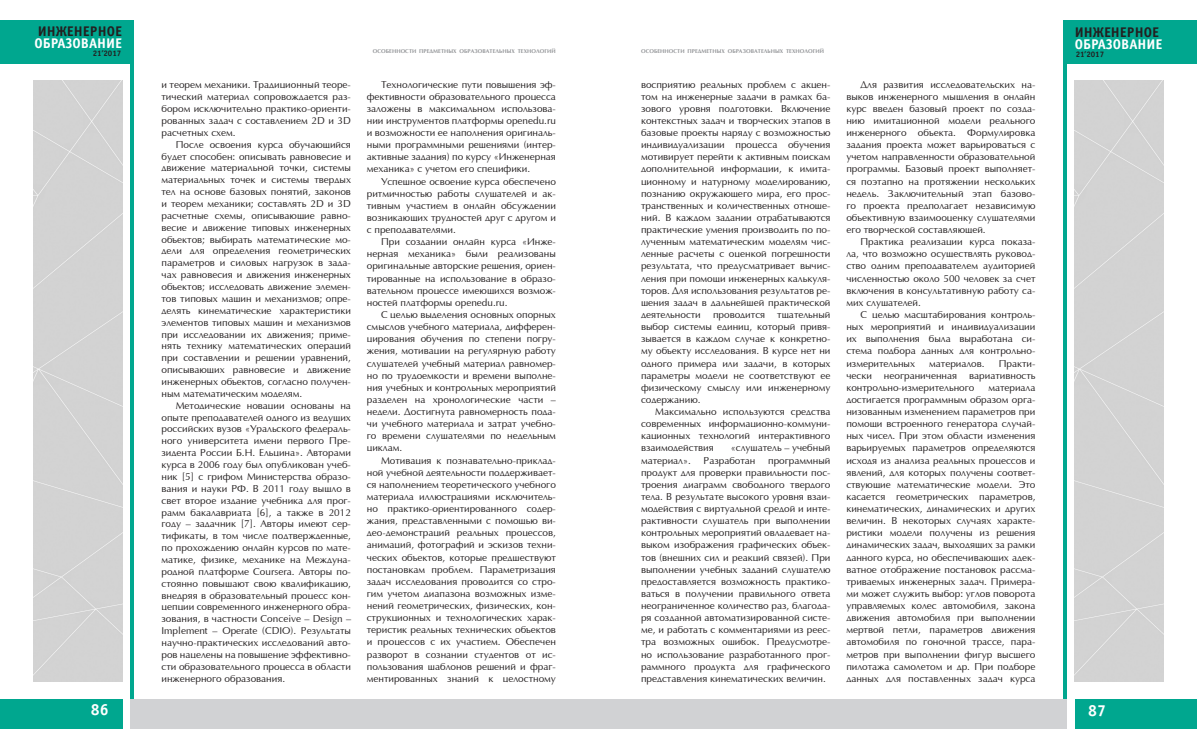
<style>
.page{position:relative;width:1197px;height:755px;background:#fff}
.page>*{position:absolute;margin:0;border:0;box-sizing:border-box;transform-origin:0 0}
.t1{font:700 16px "Officina Sans C";color:#fff}
.t2{font:700 14px "Officina Sans C";color:#fff}
.t3{font:700 14px "Officina Sans C";color:#231f20}
.t4{font:10px/12.1px "Optima";color:#231f20;text-align:justify}
.t5{font:700 8px "Officina Sans C";color:#231f20}
.t6{font:700 5.5px "AG Optima";letter-spacing:.01em;color:#939598}
</style>
<div class="page">
<div style="left:1063px;top:20px;width:133px;height:43px;background:#00a78f"></div>
<div style="left:1074px;top:698px;width:122px;height:30px;background:#00a78f"></div>
<div style="left:0;top:698px;width:122px;height:30px;background:#00a78f"></div>
<div style="left:0;top:20px;width:133px;height:43px;background:#00a78f"></div>
<hr style="left:1063px;top:45px;width:3px;height:653px;background:#00a78f">
<hr style="left:130px;top:45px;width:3px;height:653px;background:#00a78f">
<div style="left:33px;top:80px;width:89px;height:601px;background:#d3d3d3"></div>
<div style="left:130px;top:698px;width:468px;height:30px;background:#d1d2d4"></div>
<div style="left:598px;top:698px;width:468px;height:30px;background:#d1d2d4"></div>
<div style="left:1074px;top:80px;width:89px;height:601px;background:#d3d3d3"></div>
<h2 class="t3" style="left:38px;top:23px;width:86px">ИНЖЕНЕРНОЕ</h2>
<h2 class="t2" style="left:34px;top:35px;width:89px">ОБРАЗОВАНИЕ</h2>
<p class="t5" style="left:93px;top:49px;width:30px">21’2017</p>
<p class="t4" style="left:161px;top:79px;width:191px">и теорем механики. Традиционный теоре&shy;тический материал сопровождается раз&shy;бором исключительно практико-ориенти&shy;рованных задач с составлением 2D и 3D расчетных схем.</p>
<p class="t4" style="left:161px;top:139px;width:191px;line-height:11.8px;text-indent:14px">После освоения курса обучающийся будет способен: описывать равновесие и движение материальной точки, системы материальных точек и системы твердых тел на основе базовых понятий, законов и теорем механики; составлять 2D и 3D расчетные схемы, описывающие равно&shy;весие и движение типовых инженерных объектов; выбирать математические мо&shy;дели для определения геометрических параметров и силовых нагрузок в зада&shy;чах равновесия и движения инженерных объектов; исследовать движение элемен&shy;тов типовых машин и механизмов; опре&shy;делять кинематические характеристики элементов типовых машин и механизмов при исследовании их движения; приме&shy;нять технику математических операций при составлении и решении уравнений, описывающих равновесие и движение инженерных объектов, согласно получен&shy;ным математическим моделям.</p>
<p class="t4" style="left:161px;top:399px;width:191px;text-indent:14px">Методические новации основаны на опыте преподавателей одного из ведущих российских вузов «Уральского федераль&shy;ного университета имени первого Пре&shy;зидента России Б.Н. Ельцина». Авторами курса в 2006 году был опубликован учеб&shy;ник [5] с грифом Министерства образо&shy;вания и науки РФ. В 2011 году вышло в свет второе издание учебника для прог&shy;рамм бакалавриата [6], а также в 2012 году – задачник [7]. Авторы имеют сер&shy;тификаты, в том числе подтвержденные, по прохождению онлайн курсов по мате&shy;матике, физике, механике на Междуна&shy;родной платформе Coursera. Авторы по&shy;стоянно повышают свою квалификацию, внедряя в образовательный процесс кон&shy;цепции современного инженерного обра&shy;зования, в частности Conceive – Design – Implement – Operate (CDIO). Результаты научно-практических исследований авто&shy;ров нацелены на повышение эффективно&shy;сти образовательного процесса в области инженерного образования.</p>
<p class="t6" style="left:373px;top:48px;width:185px">ОСОБЕННОСТИ ПРЕДМЕТНЫХ ОБРАЗОВАТЕЛЬНЫХ ТЕХНОЛОГИЙ</p>
<p class="t6" style="left:641px;top:48px;width:185px">ОСОБЕННОСТИ ПРЕДМЕТНЫХ ОБРАЗОВАТЕЛЬНЫХ ТЕХНОЛОГИЙ</p>
<p class="t4" style="left:641px;top:78px;width:191px">восприятию реальных проблем с акцен&shy;том на инженерные задачи в рамках ба&shy;зового уровня подготовки. Включение контекстных задач и творческих этапов в базовые проекты наряду с возможностью индивидуализации процесса обучения мотивирует перейти к активным поискам дополнительной информации, к имита&shy;ционному и натурному моделированию, познанию окружающего мира, его прос&shy;транственных и количественных отноше&shy;ний. В каждом задании отрабатываются практические умения производить по по&shy;лученным математическим моделям чис&shy;ленные расчеты с оценкой погрешности результата, что предусматривает вычис&shy;ления при помощи инженерных калькуля&shy;торов. Для использования результатов ре&shy;шения задач в дальнейшей практической деятельности проводится тщательный выбор системы единиц, который привя&shy;зывается в каждом случае к конкретно&shy;му объекту исследования. В курсе нет ни одного примера или задачи, в которых параметры модели не соответствуют ее физическому смыслу или инженерному содержанию.</p>
<p class="t4" style="left:641px;top:406px;width:191px;text-indent:14px">Максимально используются средства современных информационно-коммуни&shy;кационных технологий интерактивного взаимодействия</p>
<p class="t4" style="left:367px;top:78px;width:190px;text-indent:14px">Технологические пути повышения эф&shy;фективности образовательного процесса заложены в максимальном использова&shy;нии инструментов платформы openedu.ru и возможности ее наполнения оригиналь&shy;ными программными решениями (интер&shy;активные задания) по курсу «Инженерная механика» с учетом его специфики.</p>
<p class="t4" style="left:367px;top:175px;width:190px;text-indent:14px">Успешное освоение курса обеспечено ритмичностью работы слушателей и ак&shy;тивным участием в онлайн обсуждении возникающих трудностей друг с другом и с преподавателями.</p>
<p class="t4" style="left:367px;top:236px;width:190px;text-indent:14px">При создании онлайн курса «Инже&shy;нерная механика» были реализованы оригинальные авторские решения, ориен&shy;тированные на использование в образо&shy;вательном процессе имеющихся возмож&shy;ностей платформы openedu.ru.</p>
<p class="t4" style="left:367px;top:309px;width:190px;text-indent:14px">C целью выделения основных опорных смыслов учебного материала, дифферен&shy;цирования обучения по степени погру&shy;жения, мотивации на регулярную работу слушателей учебный материал равномер&shy;но по трудоемкости и времени выполне&shy;ния учебных и контрольных мероприятий разделен на хронологические части – недели. Достигнута равномерность пода&shy;чи учебного материала и затрат учебно&shy;го времени слушателями по недельным циклам.</p>
<p class="t4" style="left:367px;top:454px;width:190px;text-indent:14px">Мотивация к познавательно-приклад&shy;ной учебной деятельности поддерживает&shy;ся наполнением теоретического учебного материала иллюстрациями исключитель&shy;но практико-ориентированного содер&shy;жания, представленными с помощью ви&shy;део-демонстраций реальных процессов, анимаций, фотографий и эскизов техни&shy;ческих объектов, которые предшествуют постановкам проблем. Параметризация задач исследования проводится со стро&shy;гим учетом диапазона возможных изме&shy;нений геометрических, физических, кон&shy;струкционных и технологических харак&shy;теристик реальных технических объектов и процессов с их участием. Обеспечен разворот в сознании студентов от ис&shy;пользования шаблонов решений и фраг&shy;ментированных знаний к целостному</p>
<p class="t4" style="left:730px;top:442px;width:101px">«слушатель – учебный</p>
<p class="t4" style="left:641px;top:454px;width:51px">материал».</p>
<p class="t4" style="left:703px;top:454px;width:53px">Разработан</p>
<p class="t4" style="left:641px;top:454px;width:191px;text-indent:127px">программный продукт для проверки правильности пос&shy;троения диаграмм свободного твердого тела. В результате высокого уровня взаи&shy;модействия с виртуальной средой и инте&shy;рактивности слушатель при выполнении контрольных мероприятий овладевает на&shy;выком изображения графических объек&shy;тов (внешних сил и реакций связей). При выполнении учебных заданий слушателю предоставляется возможность практико&shy;ваться в получении правильного ответа неограниченное количество раз, благода&shy;ря созданной автоматизированной систе&shy;ме, и работать с комментариями из реес&shy;тра возможных ошибок. Предусмотре&shy;но использование разработанного прог&shy;раммного продукта для графического представления кинематических величин.</p>
<p class="t4" style="left:846px;top:78px;width:190px;text-indent:14px">Для развития исследовательских на&shy;выков инженерного мышления в онлайн курс введен базовый проект по созда&shy;нию имитационной модели реального инженерного объекта. Формулировка задания проекта может варьироваться с учетом направленности образовательной программы. Базовый проект выполняет&shy;ся поэтапно на протяжении нескольких недель. Заключительный этап базово&shy;го проекта предполагает независимую объективную взаимооценку слушателями его творческой составляющей.</p>
<p class="t4" style="left:846px;top:236px;width:190px;text-indent:14px">Практика реализации курса показа&shy;ла, что возможно осуществлять руковод&shy;ство одним преподавателем аудиторией численностью около 500 человек за счет включения в консультативную работу са&shy;мих слушателей.</p>
<p class="t4" style="left:846px;top:309px;width:190px;text-indent:14px">С целью масштабирования контроль&shy;ных мероприятий и индивидуализации их выполнения была выработана си&shy;стема подбора данных для контрольно&shy;измерительных</p>
<p class="t4" style="left:846px;top:357px;width:190px;text-indent:152px">Практи&shy;чески неограниченная вариативность контрольно-измерительного</p>
<p class="t4" style="left:929px;top:357px;width:57px">материалов.</p>
<p class="t4" style="left:846px;top:381px;width:190px;text-indent:142px">материала достигается программным образом орга&shy;низованным изменением параметров при помощи встроенного генератора случай&shy;ных чисел. При этом области изменения варьируемых параметров определяются исходя из анализа реальных процессов и явлений, для которых получены соответ&shy;ствующие математические модели. Это касается геометрических параметров, кинематических, динамических и других величин. В некоторых случаях характе&shy;ристики модели получены из решения динамических задач, выходящих за рамки данного курса, но обеспечивающих адек&shy;ватное отображение постановок рассма&shy;триваемых инженерных задач. Примера&shy;ми может служить выбор: углов поворота управляемых колес автомобиля, закона движения автомобиля при выполнении мертвой петли, параметров движения автомобиля по гоночной трассе, пара&shy;метров при выполнении фигур высшего пилотажа самолетом и др. При подборе данных для поставленных задач курса</p>
<h2 class="t3" style="left:1074px;top:24px;width:86px">ИНЖЕНЕРНОЕ</h2>
<h2 class="t2" style="left:1074px;top:36px;width:89px">ОБРАЗОВАНИЕ</h2>
<p class="t5" style="left:1075px;top:49px;width:30px">21’2017</p>
<h1 class="t1" style="left:91px;top:700px;width:19px">86</h1>
<h1 class="t1" style="left:1088px;top:700px;width:19px">87</h1>
</div>
